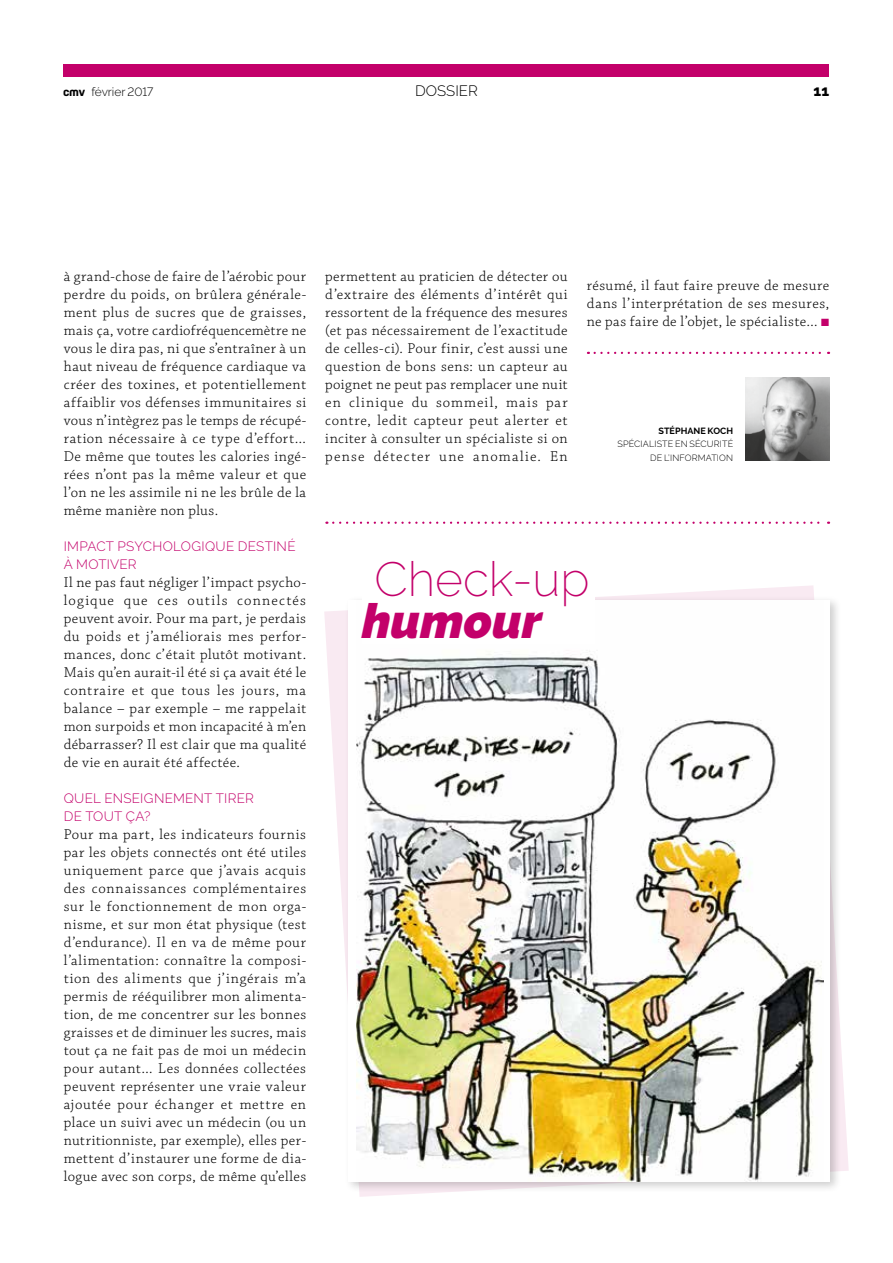
<style>
.page{position:relative;width:893px;height:1263px;background:#fff}
.page>*{position:absolute;margin:0;border:0;box-sizing:border-box;transform-origin:0 0}
.t1{font:200 48px "Raleway";color:#c3006a}
.t2{font:italic 900 48px "Raleway";color:#c3006a}
.t3{font:300 15px/18px "Chaparral Pro";letter-spacing:.03em;color:#000;text-align:justify}
.t4{font:300 15px "Raleway";color:#000}
.t5{font:800 15px "Raleway";color:#000}
.t6{font:300 13.5px/18px "Raleway";letter-spacing:.025em;color:#c3006a}
.t7{font:300 12px "Raleway";letter-spacing:-.005em;color:#000}
.t8{font:300 9px/13.5px "Raleway";letter-spacing:.015em;color:#000;text-align:right}
.t9{font:700 9px "Raleway";letter-spacing:.005em;color:#000}
.s1{font-family:"Idealista";font-weight:700}
.s2{color:#c3006a}
</style>
<div class="page">
<div style="left:64px;top:64px;width:765px;height:13px;background:#c3006a"></div>
<svg style="left:595px;top:352px;width:234px;height:2px"></svg>
<img style="left:746px;top:378px;width:83px;height:83px">
<svg style="left:333px;top:522px;width:496px;height:2px"></svg>
<svg style="left:324px;top:585px;width:525px;height:612px"></svg>
<div style="left:344px;top:595px;width:498px;height:598px;background:#000;opacity:.2"></div>
<div style="left:349px;top:600px;width:481px;height:581px;background:#fff"></div>
<img style="left:356px;top:651px;width:468px;height:530px">
<div style="left:362px;top:551px;width:232px;height:92px;background:#fff"></div>
<p class="t7" style="left:63px;top:85px;width:92px"><span class="s1">cmv</span> février 2017</p>
<p class="t4" style="left:415px;top:82px;width:64px">DOSSIER</p>
<p class="t5" style="left:814px;top:82px;width:17px">11</p>
<p class="t3" style="left:64px;top:268px;width:244px">à grand-chose de faire de l’aérobic pour perdre du poids, on brûlera générale&shy;ment plus de sucres que de graisses, mais ça, votre cardiofréquencemètre ne vous le dira pas, ni que s’entraîner à un haut niveau de fréquence cardiaque va créer des toxines, et potentiellement affaiblir vos défenses immunitaires si vous n’intègrez pas le temps de récupé&shy;ration nécessaire à ce type d’effort… De même que toutes les calories ingé&shy;rées n’ont pas la même valeur et que l’on ne les assimile ni ne les brûle de la même manière non plus.</p>
<p class="t6" style="left:64px;top:537px;width:233px">IMPACT PSYCHOLOGIQUE DESTINÉ<br>À MOTIVER</p>
<p class="t3" style="left:64px;top:574px;width:244px">Il ne pas faut négliger l’impact psycho&shy;logique que ces outils connectés peuvent avoir. Pour ma part, je perdais du poids et j’améliorais mes perfor&shy;mances, donc c’était plutôt motivant.<br>Mais qu’en aurait-il été si ça avait été le contraire et que tous les jours, ma balance – par exemple – me rappelait mon surpoids et mon incapacité à m’en débarrasser? Il est clair que ma qualité de vie en aurait été affectée.</p>
<p class="t6" style="left:64px;top:789px;width:192px">QUEL ENSEIGNEMENT TIRER<br>DE TOUT ÇA?</p>
<p class="t3" style="left:64px;top:826px;width:244px">Pour ma part, les indicateurs fournis par les objets connectés ont été utiles uniquement parce que j’avais acquis des connaissances complémentaires sur le fonctionnement de mon orga&shy;nisme, et sur mon état physique (test d’endurance). Il en va de même pour l’alimentation: connaître la composi&shy;tion des aliments que j’ingérais m’a permis de rééquilibrer mon alimenta&shy;tion, de me concentrer sur les bonnes graisses et de diminuer les sucres, mais tout ça ne fait pas de moi un médecin pour autant… Les données collectées peuvent représenter une vraie valeur ajoutée pour échanger et mettre en place un suivi avec un médecin (ou un nutritionniste, par exemple), elles per&shy;mettent d’instaurer une forme de dia&shy;logue avec son corps, de même qu’elles</p>
<p class="t3" style="left:325px;top:268px;width:244px">permettent au praticien de détecter ou d’extraire des éléments d’intérêt qui ressortent de la fréquence des mesures (et pas nécessairement de l’exactitude de celles-ci). Pour finir, c’est aussi une question de bons sens: un capteur au poignet ne peut pas remplacer une nuit en clinique du sommeil, mais par contre, ledit capteur peut alerter et inciter à consulter un spécialiste si on pense détecter une anomalie. En</p>
<p class="t3" style="left:587px;top:277px;width:244px">résumé, il faut faire preuve de mesure dans l’interprétation de ses mesures, ne pas faire de l’objet, le spécialiste… <span class="s2">■</span></p>
<p class="t9" style="left:658px;top:425px;width:76px">STÉPHANE KOCH</p>
<p class="t8" style="left:617px;top:437px;width:117px">SPÉCIALISTE EN SÉCURITÉ<br>DE L’INFORMATION</p>
<h1 class="t1" style="left:375px;top:551px;width:217px">Check-up</h1>
<h1 class="t2" style="left:362px;top:593px;width:181px">humour</h1>
</div>
